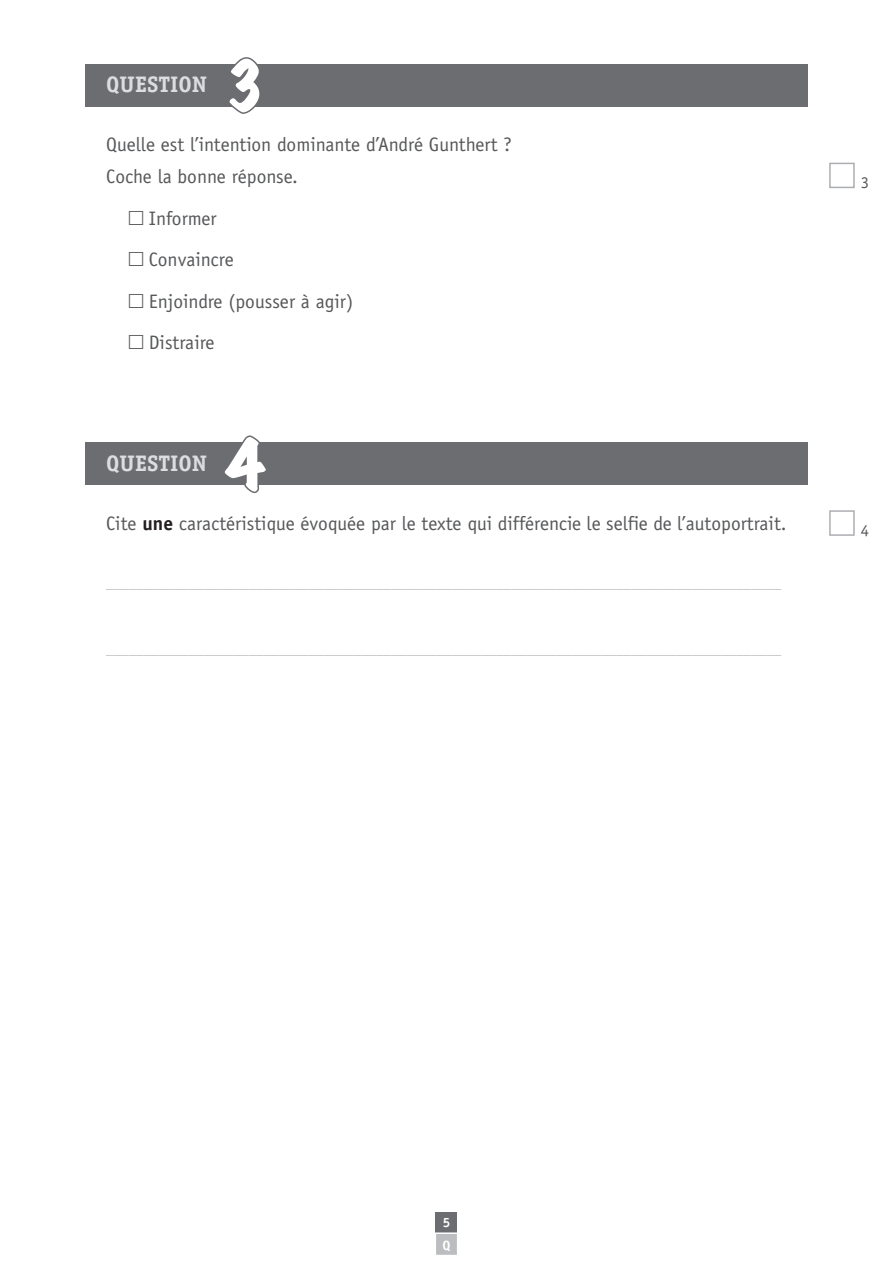
<style>
.page{position:relative;width:893px;height:1263px;background:#fff}
.page>*{position:absolute;margin:0;border:0;box-sizing:border-box;transform-origin:0 0}
.t1{font:expanded 60px "Marker Felt";color:#fff}
.t2{font:700 22.5px "Officina Serif";color:#dcdddf}
.t3{font:19.5px/41.5px "Officina Sans";color:#57585a}
.t4{font:16.5px "Officina Serif";color:#57585a}
.t5{font:15px "Officina Sans";color:#bcbdc0}
.t6{font:700 13.5px/22.8px "Officina Serif";color:#fff}
.s1{font-weight:700;color:#231f20}
</style>
<div class="page">
<div style="left:85px;top:64px;width:723px;height:42px;background:#6c6d70"></div>
<div style="left:85px;top:442px;width:723px;height:43px;background:#6c6d70"></div>
<svg style="left:226px;top:57px;width:36px;height:57px"></svg>
<svg style="left:242px;top:435px;width:18px;height:59px"></svg>
<div style="left:829px;top:163px;width:26px;height:25px;border:2px solid #adaeb2"></div>
<div style="left:829px;top:510px;width:26px;height:26px;border:2px solid #adaeb2"></div>
<div style="left:436px;top:1212px;width:21px;height:21px;background:#6c6d70"></div>
<div style="left:435px;top:1232px;width:23px;height:24px;background:#bcbdc0;border:2px solid #fff"></div>
<p class="t2" style="left:106px;top:71px;width:102px">QUESTION</p>
<h1 class="t1" style="left:225px;top:39px;width:40px">3</h1>
<p class="t3" style="left:106px;top:128px;width:407px;line-height:32.5px">Quelle est l’intention dominante d’André Gunthert ?<br>Coche la bonne réponse.</p>
<p class="t3" style="left:149px;top:197px;width:206px">Informer<br>Convaincre<br>Enjoindre (pousser à agir)<br>Distraire</p>
<p class="t2" style="left:106px;top:449px;width:102px">QUESTION</p>
<h1 class="t1" style="left:225px;top:417px;width:40px">4</h1>
<p class="t3" style="left:106px;top:502px;width:682px">Cite <span class="s1">une</span> caractéristique évoquée par le texte qui différencie le selfie de l’autoportrait.</p>
<p class="t5" style="left:106px;top:574px;width:676px">__________________________________________________________________________________________</p>
<p class="t5" style="left:106px;top:641px;width:676px">__________________________________________________________________________________________</p>
<p class="t4" style="left:861px;top:173px;width:10px">3</p>
<p class="t4" style="left:861px;top:521px;width:10px">4</p>
<p class="t6" style="left:442px;top:1211px;width:10px">5<br>Q</p>
</div>
